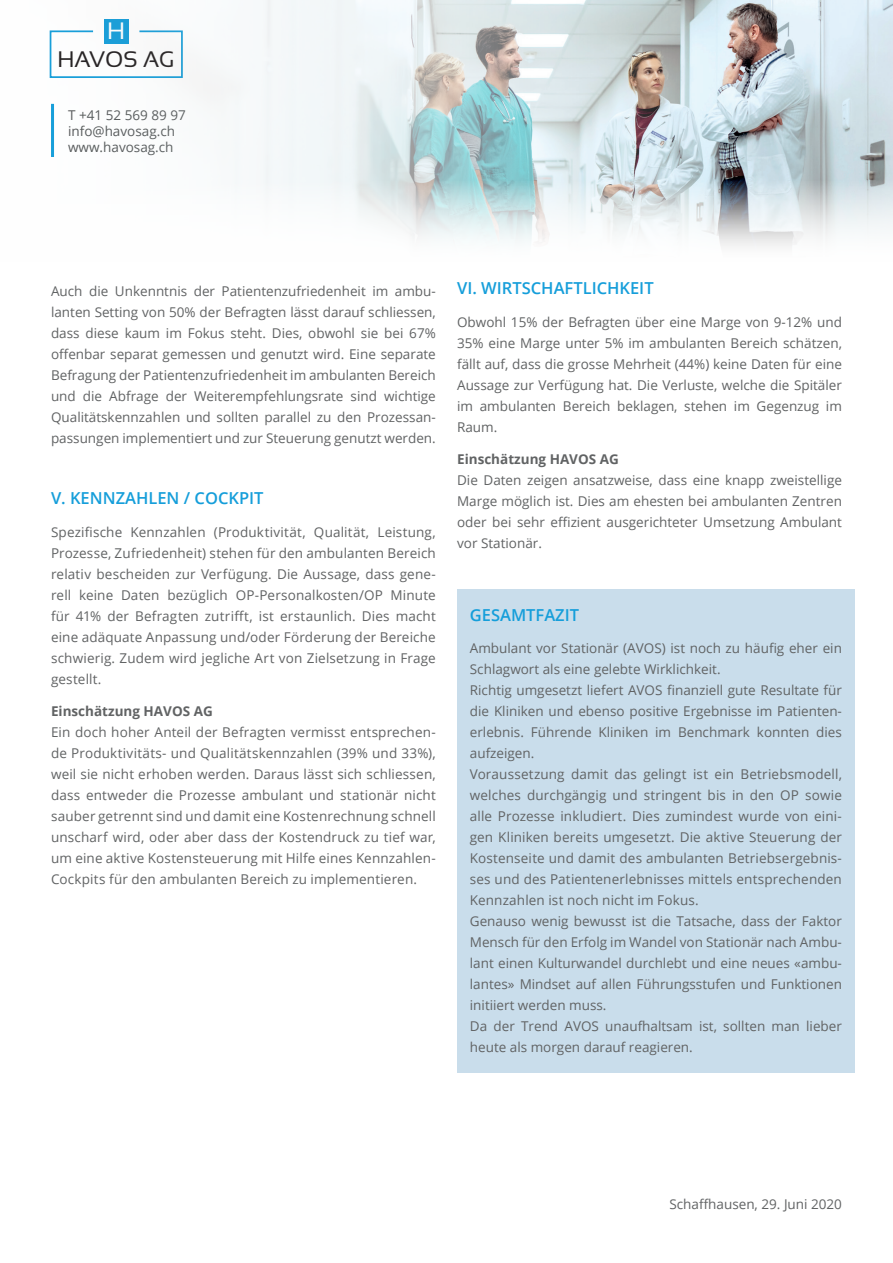
<style>
.page{position:relative;width:893px;height:1263px;background:#fff}
.page>*{position:absolute;margin:0;border:0;box-sizing:border-box;transform-origin:0 0}
.t1{font:23.7px "Sansation";color:#fff}
.t2{font:22.5px "Sansation";color:#231f20}
.t3{font:600 16.5px "Open Sans";color:#159eda}
.t4{font:13.5px/21px "Open Sans";color:#616364;text-align:justify}
.t5{font:13.5px/16.2px "Open Sans";color:#545758}
.t6{font:700 13.5px "Open Sans";color:#616364}
</style>
<div class="page">
<img style="left:49px;top:0;width:844px;height:180px">
<svg style="left:235px;top:180px;width:658px;height:67px"></svg>
<div style="left:457px;top:590px;width:398px;height:483px;background:#c9ddeb"></div>
<h1 class="t1" style="left:107px;top:18px;width:20px">H</h1>
<h2 class="t2" style="left:57px;top:46px;width:118px">HAVOS AG</h2>
<p class="t5" style="left:68px;top:106px;width:119px">T +41 52 569 89 97 info@havosag.ch www.havosag.ch</p>
<p class="t4" style="left:51px;top:280px;width:386px">Auch die Unkenntnis der Patientenzufriedenheit im ambu&shy;lanten Setting von 50% der Befragten lässt darauf schliessen, dass diese kaum im Fokus steht. Dies, obwohl sie bei 67% offenbar separat gemessen und genutzt wird. Eine separate Befragung der Patientenzufriedenheit im ambulanten Bereich und die Abfrage der Weiterempfehlungsrate sind wichtige Qualitätskennzahlen und sollten parallel zu den Prozessan&shy;passungen implementiert und zur Steuerung genutzt werden.</p>
<p class="t3" style="left:51px;top:487px;width:214px">V. KENNZAHLEN / COCKPIT</p>
<p class="t4" style="left:51px;top:521px;width:386px">Spezifische Kennzahlen (Produktivität, Qualität, Leistung, Prozesse, Zufriedenheit) stehen für den ambulanten Bereich relativ bescheiden zur Verfügung. Die Aussage, dass gene&shy;rell keine Daten bezüglich OP-Personalkosten/OP Minute für 41% der Befragten zutrifft, ist erstaunlich. Dies macht eine adäquate Anpassung und/oder Förderung der Bereiche schwierig. Zudem wird jegliche Art von Zielsetzung in Frage gestellt.</p>
<p class="t6" style="left:51px;top:701px;width:163px">Einschätzung HAVOS AG</p>
<p class="t4" style="left:51px;top:721px;width:386px">Ein doch hoher Anteil der Befragten vermisst entsprechen&shy;de Produktivitäts- und Qualitätskennzahlen (39% und 33%), weil sie nicht erhoben werden. Daraus lässt sich schliessen, dass entweder die Prozesse ambulant und stationär nicht sauber getrennt sind und damit eine Kostenrechnung schnell unscharf wird, oder aber dass der Kostendruck zu tief war, um eine aktive Kostensteuerung mit Hilfe eines Kennzahlen-Cockpits für den ambulanten Bereich zu implementieren.</p>
<p class="t3" style="left:457px;top:277px;width:198px">VI. WIRTSCHAFTLICHKEIT</p>
<p class="t4" style="left:457px;top:311px;width:386px">Obwohl 15% der Befragten über eine Marge von 9-12% und 35% eine Marge unter 5% im ambulanten Bereich schätzen, fällt auf, dass die grosse Mehrheit (44%) keine Daten für eine Aussage zur Verfügung hat. Die Verluste, welche die Spitäler im ambulanten Bereich beklagen, stehen im Gegenzug im Raum.</p>
<p class="t6" style="left:457px;top:449px;width:163px">Einschätzung HAVOS AG</p>
<p class="t4" style="left:457px;top:469px;width:386px">Die Daten zeigen ansatzweise, dass eine knapp zweistellige Marge möglich ist. Dies am ehesten bei ambulanten Zentren oder bei sehr effizient ausgerichteter Umsetzung Ambulant vor Stationär.</p>
<p class="t3" style="left:470px;top:604px;width:111px">GESAMTFAZIT</p>
<p class="t4" style="left:470px;top:637px;width:374px;text-align:left">Ambulant vor Stationär (AVOS) ist noch zu häufig eher ein Schlagwort als eine gelebte Wirklichkeit.<br>Richtig umgesetzt liefert AVOS finanziell gute Resultate für die Kliniken und ebenso positive Ergebnisse im Patienten&shy;erlebnis. Führende Kliniken im Benchmark konnten dies aufzeigen.<br>Voraussetzung damit das gelingt ist ein Betriebsmodell, welches durchgängig und stringent bis in den OP sowie alle Prozesse inkludiert. Dies zumindest wurde von eini&shy;gen Kliniken bereits umgesetzt. Die aktive Steuerung der Kostenseite und damit des ambulanten Betriebsergebnis&shy;ses und des Patientenerlebnisses mittels entsprechenden Kennzahlen ist noch nicht im Fokus.<br>Genauso wenig bewusst ist die Tatsache, dass der Faktor Mensch für den Erfolg im Wandel von Stationär nach Ambu&shy;lant einen Kulturwandel durchlebt und eine neues «ambu&shy;lantes» Mindset auf allen Führungsstufen und Funktionen initiiert werden muss.<br>Da der Trend AVOS unaufhaltsam ist, sollten man lieber heute als morgen darauf reagieren.</p>
<p class="t4" style="left:669px;top:1193px;width:174px">Schaffhausen, 29. Juni 2020</p>
</div>
